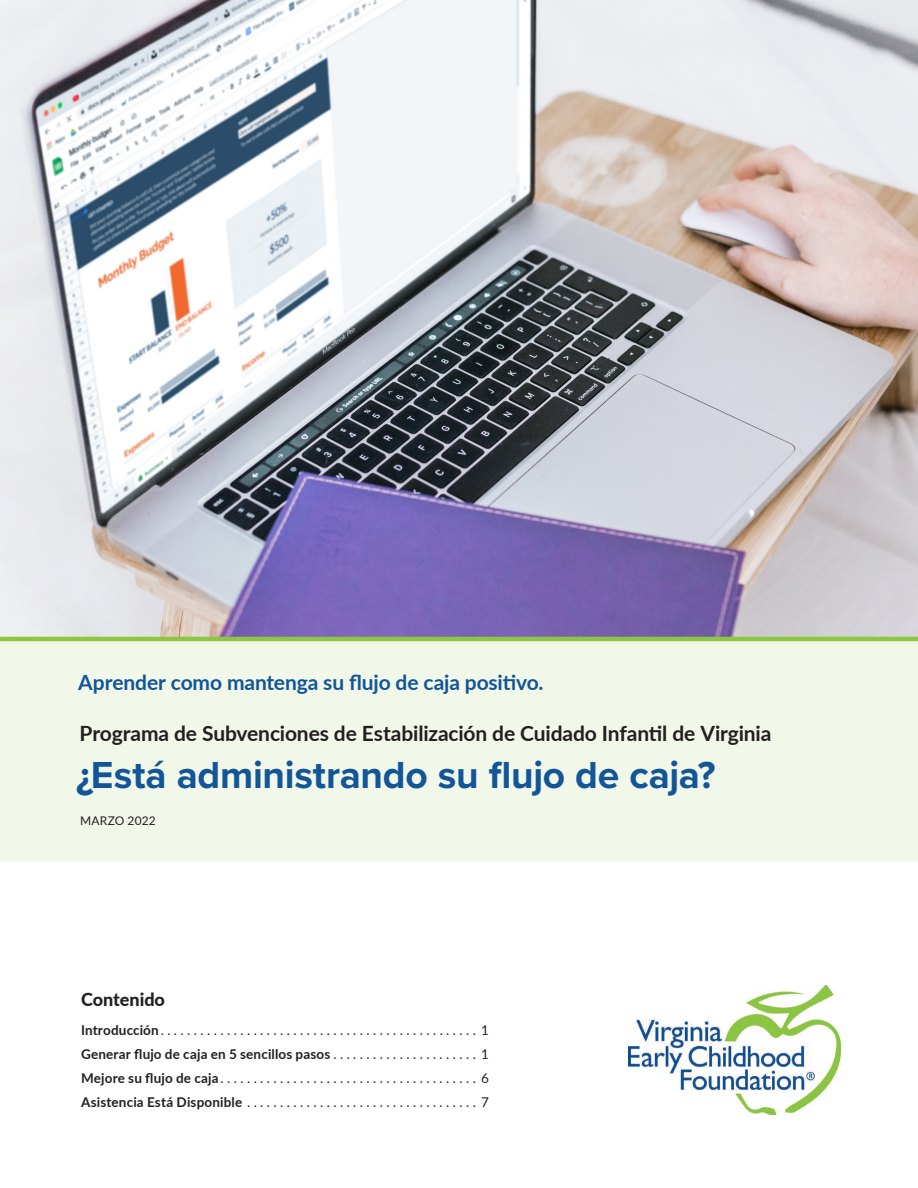
<style>
.page{position:relative;width:918px;height:1188px;background:#fff}
.page>*{position:absolute;margin:0;border:0;box-sizing:border-box;transform-origin:0 0}
.t1{font:700 39px "Proxima Nova";letter-spacing:-.005em;color:#125698}
.Page_Intro{font:700 21px "Lato";letter-spacing:-.005em;color:#231f20}
.Page_Intro-2{font:700 21px "Lato";letter-spacing:-.005em;color:#125698}
.t2{font:800 18px "Lato";color:#231f20}
.t3{font:13.5px "Lato";color:#231f20}
.t4{font:700 13.5px "Lato";letter-spacing:.01em;color:#231f20}
.Date{font:12px "Lato";letter-spacing:.015em;color:#231f20}
.s1{font-weight:700}
.s2{font-weight:400}
</style>
<div class="page">
<img style="left:0;top:0;width:918px;height:637px">
<div style="left:0;top:639px;width:918px;height:222px;background:#f1f7e9"></div>
<hr style="left:0;top:637px;width:918px;height:4px;background:#8cc642">
<img style="left:628px;top:985px;width:212px;height:129px">
<h1 class="Page_Intro-2" style="left:78px;top:667px;width:467px">Aprender como mantenga su flujo de caja positivo.</h1>
<h1 class="Page_Intro" style="left:80px;top:718px;width:693px">Programa de Subvenciones de Estabilización de Cuidado Infantil de Virginia</h1>
<h1 class="t1" style="left:76px;top:746px;width:641px">¿Está administrando su flujo de caja?</h1>
<p class="Date" style="left:80px;top:812px;width:77px">MARZO 2022</p>
<h3 class="t2" style="left:81px;top:986px;width:86px">Contenido</h3>
<p class="t3" style="left:81px;top:1020px;width:410px"><span class="s1">Introducción</span> . . . . . . . . . . . . . . . . . . . . . . . . . . . . . . . . . . . . . . . . . . . . . . . . 1</p>
<p class="t4" style="left:81px;top:1044px;width:410px">Generar flujo de caja en 5 sencillos pasos <span class="s2">. . . . . . . . . . . . . . . . . . . . . . 1</span></p>
<p class="t3" style="left:81px;top:1068px;width:410px"><span class="s1">Mejore su flujo de caja</span> . . . . . . . . . . . . . . . . . . . . . . . . . . . . . . . . . . . . . . . 6</p>
<p class="t3" style="left:81px;top:1092px;width:410px"><span class="s1">Asistencia Está Disponible</span> . . . . . . . . . . . . . . . . . . . . . . . . . . . . . . . . . . . 7</p>
</div>
